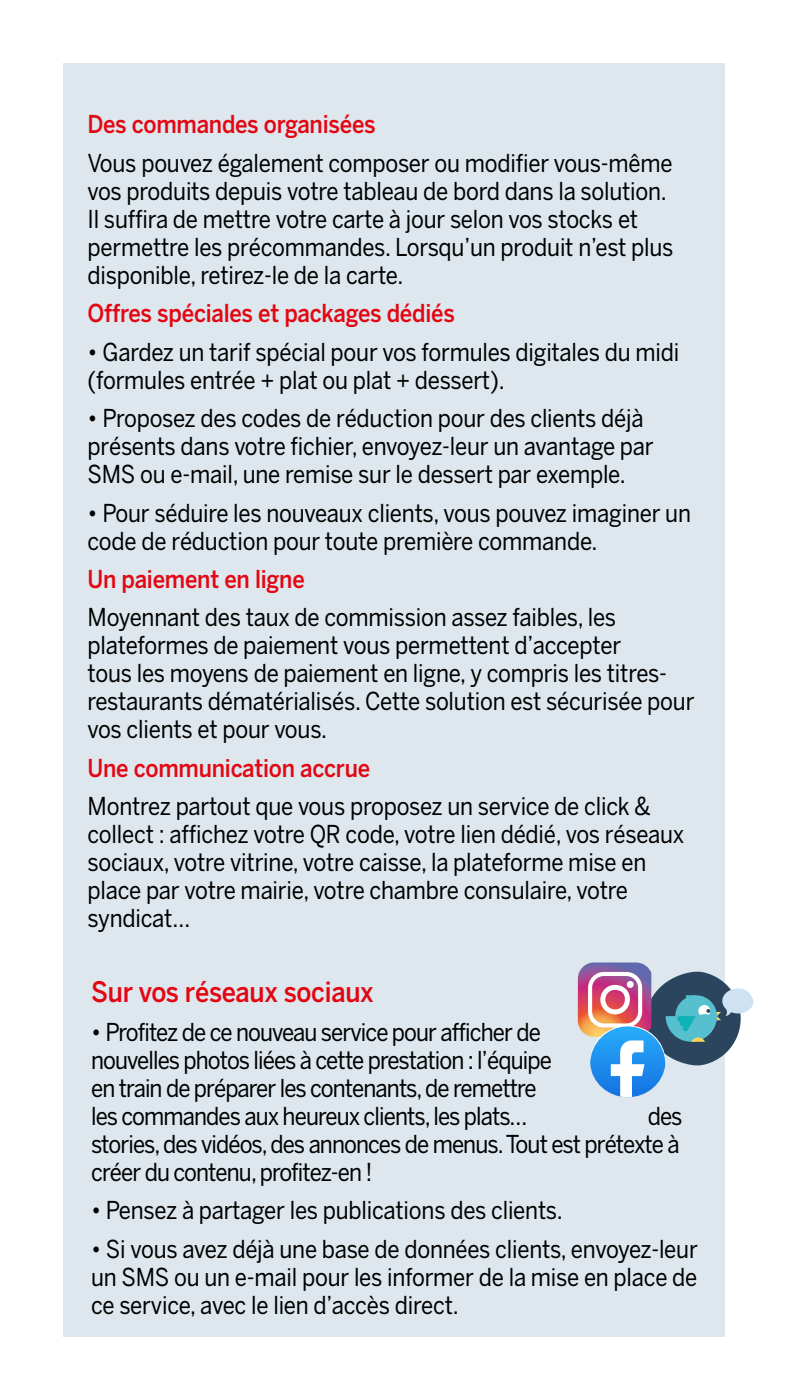
<style>
.page{position:relative;width:788px;height:1400px;background:#fff}
.page>*{position:absolute;margin:0;border:0;box-sizing:border-box;transform-origin:0 0}
.Texte_courant{font:500 28px "Benton Sans";letter-spacing:-.01em;color:#e30613;scale:.9 1}
.Texte_courant-2{font:24.5px/28px "Benton Sans";letter-spacing:-.01em;color:#000;scale:.9 1}
.Texte_courant-3{font:24.5px/28px "Benton Sans";letter-spacing:-.04em;color:#000;scale:.9 1}
.Texte_courant-4{font:500 24.5px "Benton Sans";letter-spacing:-.01em;color:#e30613;scale:.9 1}
</style>
<div class="page">
<div style="left:63px;top:63px;width:661px;height:1274px;background:#dde7ed"></div>
<svg style="left:578px;top:962px;width:175px;height:135px"></svg>
<p class="Texte_courant-4" style="left:88px;top:110px;width:321px">Des commandes organisées</p>
<p class="Texte_courant-2" style="left:88px;top:148px;width:652px">Vous pouvez également composer ou modifier vous-même vos produits depuis votre tableau de bord dans la solution.<br>Il suffira de mettre votre carte à jour selon vos stocks et permettre les précommandes. Lorsqu’un produit n’est plus disponible, retirez-le de la carte.</p>
<p class="Texte_courant-4" style="left:88px;top:299px;width:410px">Offres spéciales et packages dédiés</p>
<p class="Texte_courant-2" style="left:88px;top:337px;width:658px">• Gardez un tarif spécial pour vos formules digitales du midi (formules entrée + plat ou plat + dessert).</p>
<p class="Texte_courant-2" style="left:88px;top:404px;width:630px">• Proposez des codes de réduction pour des clients déjà présents dans votre fichier, envoyez-leur un avantage par<br>SMS ou e-mail, une remise sur le dessert par exemple.</p>
<p class="Texte_courant-2" style="left:88px;top:498px;width:672px">• Pour séduire les nouveaux clients, vous pouvez imaginer un code de réduction pour toute première commande.</p>
<p class="Texte_courant-4" style="left:88px;top:565px;width:243px">Un paiement en ligne</p>
<p class="Texte_courant-2" style="left:88px;top:603px;width:675px">Moyennant des taux de commission assez faibles, les plateformes de paiement vous permettent d’accepter<br>tous les moyens de paiement en ligne, y compris les titres&shy;restaurants dématérialisés. Cette solution est sécurisée pour vos clients et pour vous.</p>
<p class="Texte_courant-4" style="left:88px;top:754px;width:316px">Une communication accrue</p>
<p class="Texte_courant-2" style="left:88px;top:792px;width:664px">Montrez partout que vous proposez un service de click &amp; collect : affichez votre QR code, votre lien dédié, vos réseaux sociaux, votre vitrine, votre caisse, la plateforme mise en place par votre mairie, votre chambre consulaire, votre syndicat…</p>
<p class="Texte_courant" style="left:91px;top:975px;width:315px">Sur vos réseaux sociaux</p>
<p class="Texte_courant-3" style="left:91px;top:1017px;width:513px">• Profitez de ce nouveau service pour afficher de nouvelles photos liées à cette prestation : l’équipe en train de préparer les contenants, de remettre les commandes aux heureux clients, les plats…</p>
<p class="Texte_courant-3" style="left:91px;top:1101px;width:658px;text-indent:556px">des stories, des vidéos, des annonces de menus. Tout est prétexte à créer du contenu, profitez-en !</p>
<p class="Texte_courant-2" style="left:91px;top:1196px;width:525px">• Pensez à partager les publications des clients.</p>
<p class="Texte_courant-2" style="left:91px;top:1234px;width:675px;text-align:justify">• Si vous avez déjà une base de données clients, envoyez-leur un SMS ou un e-mail pour les informer de la mise en place de ce service, avec le lien d’accès direct.</p>
</div>
